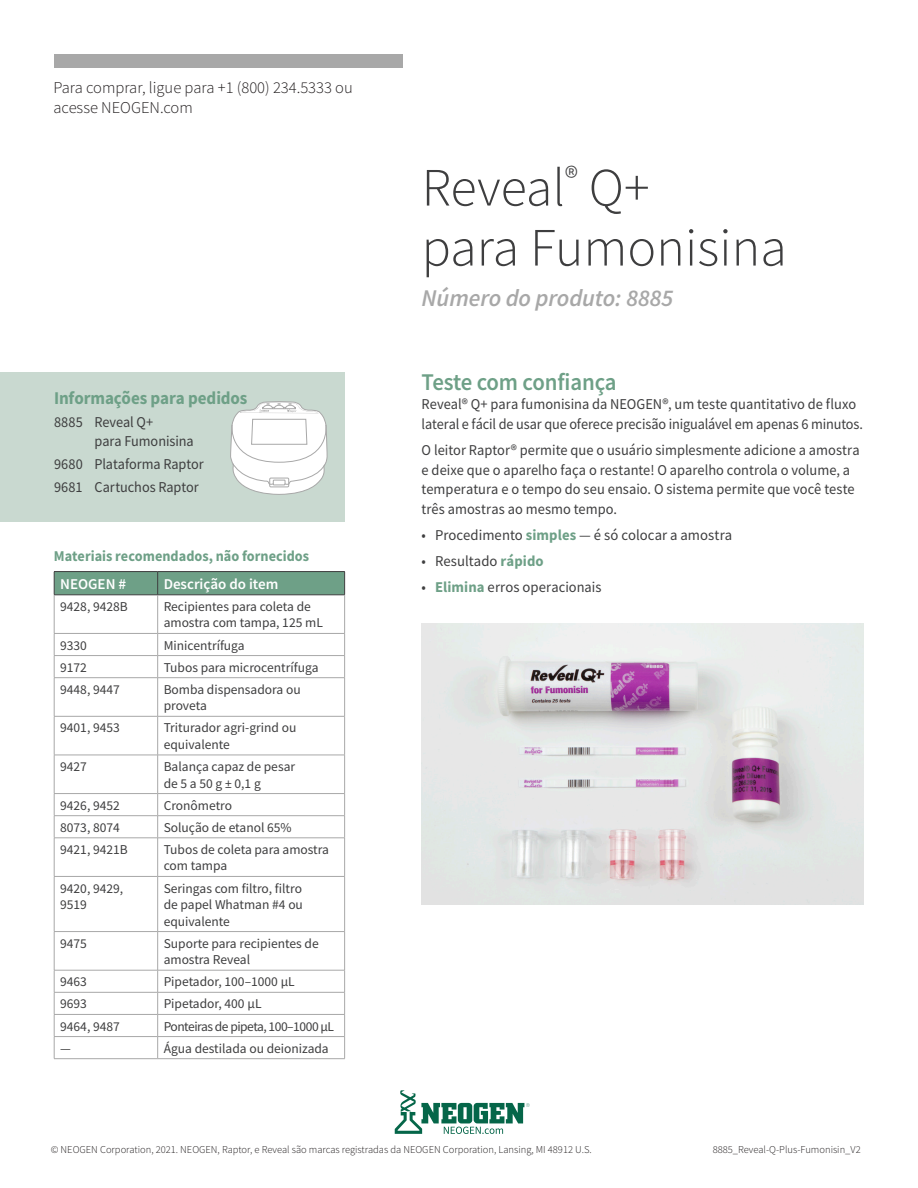
<style>
.page{position:relative;width:918px;height:1188px;background:#fff}
.page>*{position:absolute;margin:0;border:0;box-sizing:border-box;transform-origin:0 0}
.t1{font:300 54px/60px "Source Sans Pro";color:#3e3e3f}
.Subhead{font:italic 600 24px "Source Sans Pro";letter-spacing:-.005em;color:#a8a8a8}
.Subhead-2{font:600 24px "Source Sans Pro";letter-spacing:-.005em;color:#6ea087;scale:.95 1}
.Subhead_2{font:700 18px "Source Sans Pro";letter-spacing:-.005em;color:#6ea087;scale:.95 1}
.t2{font:300 16.5px "Source Sans Pro";color:#231f20}
.Body_Copy_Source_San{font:15px/19.5px "Source Sans Pro";color:#3e3e3f;scale:.96 1}
.Body_Copy_Source_San-2{font:15px/19.5px "Source Sans Pro";color:#3e3e3f;scale:.95 1}
.Body_Copy_Source_San-3{font:15px "Source Sans Pro";color:#3e3e3f}
.Subhead_2-2{font:700 15px "Source Sans Pro";color:#6ea087;scale:.95 1}
.Table_Titles{font:600 15px "Source Sans Pro";color:#fff}
.t3{font:13.5px/16.5px "Source Sans Pro";color:#3e3e3f}
.t4{font:13.5px "Source Sans Pro";letter-spacing:-.035em;color:#3e3e3f}
.t5{font:300 10.5px "Source Sans Pro";color:#231f20}
.s1{font-weight:700;color:#6ea087}
</style>
<div class="page">
<div style="left:0;top:372px;width:345px;height:150px;background:#c9d9d0"></div>
<div style="left:54px;top:54px;width:349px;height:14px;background:#a8a8a8"></div>
<svg style="left:395px;top:1090px;width:135px;height:44px"></svg>
<hr style="left:54px;top:571px;width:104px;height:1px;background:#3e3e3f">
<hr style="left:158px;top:571px;width:187px;height:1px;background:#3e3e3f">
<div style="left:54px;top:572px;width:291px;height:23px;background:#6ea087"></div>
<hr style="left:54px;top:595px;width:104px;height:1px;background:#3e3e3f">
<hr style="left:158px;top:595px;width:187px;height:1px;background:#3e3e3f">
<hr style="left:54px;top:595px;width:1px;height:38px;background:#a8a8a8">
<hr style="left:157px;top:595px;width:1px;height:38px;background:#a8a8a8">
<hr style="left:344px;top:595px;width:1px;height:38px;background:#a8a8a8">
<hr style="left:54px;top:633px;width:104px;height:1px;background:#a8a8a8">
<hr style="left:158px;top:633px;width:187px;height:1px;background:#a8a8a8">
<hr style="left:54px;top:655px;width:104px;height:1px;background:#a8a8a8">
<svg style="left:54px;top:634px;width:1px;height:43px"></svg>
<hr style="left:158px;top:655px;width:187px;height:1px;background:#a8a8a8">
<svg style="left:157px;top:634px;width:1px;height:43px"></svg>
<svg style="left:344px;top:634px;width:1px;height:43px"></svg>
<hr style="left:54px;top:677px;width:104px;height:1px;background:#a8a8a8">
<hr style="left:54px;top:678px;width:1px;height:38px;background:#a8a8a8">
<hr style="left:158px;top:677px;width:187px;height:1px;background:#a8a8a8">
<hr style="left:157px;top:678px;width:1px;height:38px;background:#a8a8a8">
<hr style="left:344px;top:678px;width:1px;height:38px;background:#a8a8a8">
<hr style="left:54px;top:716px;width:104px;height:1px;background:#a8a8a8">
<hr style="left:54px;top:717px;width:1px;height:38px;background:#a8a8a8">
<hr style="left:158px;top:716px;width:187px;height:1px;background:#a8a8a8">
<hr style="left:157px;top:717px;width:1px;height:38px;background:#a8a8a8">
<hr style="left:344px;top:717px;width:1px;height:38px;background:#a8a8a8">
<hr style="left:54px;top:755px;width:104px;height:1px;background:#a8a8a8">
<hr style="left:54px;top:755px;width:1px;height:38px;background:#a8a8a8">
<hr style="left:158px;top:755px;width:187px;height:1px;background:#a8a8a8">
<hr style="left:157px;top:755px;width:1px;height:38px;background:#a8a8a8">
<hr style="left:344px;top:755px;width:1px;height:38px;background:#a8a8a8">
<hr style="left:54px;top:793px;width:104px;height:1px;background:#a8a8a8">
<hr style="left:158px;top:793px;width:187px;height:1px;background:#a8a8a8">
<hr style="left:54px;top:815px;width:104px;height:1px;background:#a8a8a8">
<svg style="left:54px;top:794px;width:1px;height:44px"></svg>
<hr style="left:158px;top:815px;width:187px;height:1px;background:#a8a8a8">
<svg style="left:157px;top:794px;width:1px;height:44px"></svg>
<svg style="left:344px;top:794px;width:1px;height:44px"></svg>
<hr style="left:54px;top:838px;width:104px;height:1px;background:#a8a8a8">
<hr style="left:54px;top:838px;width:1px;height:38px;background:#a8a8a8">
<hr style="left:158px;top:838px;width:187px;height:1px;background:#a8a8a8">
<hr style="left:157px;top:838px;width:1px;height:38px;background:#a8a8a8">
<hr style="left:344px;top:838px;width:1px;height:38px;background:#a8a8a8">
<hr style="left:54px;top:876px;width:104px;height:1px;background:#a8a8a8">
<hr style="left:54px;top:877px;width:1px;height:54px;background:#a8a8a8">
<hr style="left:158px;top:876px;width:187px;height:1px;background:#a8a8a8">
<hr style="left:157px;top:877px;width:1px;height:54px;background:#a8a8a8">
<hr style="left:344px;top:877px;width:1px;height:54px;background:#a8a8a8">
<hr style="left:54px;top:931px;width:104px;height:1px;background:#a8a8a8">
<hr style="left:54px;top:932px;width:1px;height:38px;background:#a8a8a8">
<hr style="left:158px;top:931px;width:187px;height:1px;background:#a8a8a8">
<hr style="left:157px;top:932px;width:1px;height:38px;background:#a8a8a8">
<hr style="left:344px;top:932px;width:1px;height:38px;background:#a8a8a8">
<hr style="left:54px;top:970px;width:104px;height:1px;background:#a8a8a8">
<hr style="left:158px;top:970px;width:187px;height:1px;background:#a8a8a8">
<hr style="left:54px;top:992px;width:104px;height:1px;background:#a8a8a8">
<hr style="left:158px;top:992px;width:187px;height:1px;background:#a8a8a8">
<hr style="left:54px;top:1014px;width:104px;height:1px;background:#a8a8a8">
<hr style="left:158px;top:1014px;width:187px;height:1px;background:#a8a8a8">
<hr style="left:54px;top:1036px;width:104px;height:1px;background:#a8a8a8">
<svg style="left:54px;top:970px;width:1px;height:88px"></svg>
<hr style="left:158px;top:1036px;width:187px;height:1px;background:#a8a8a8">
<svg style="left:157px;top:970px;width:1px;height:88px"></svg>
<svg style="left:344px;top:970px;width:1px;height:88px"></svg>
<hr style="left:54px;top:1058px;width:104px;height:1px;background:#a8a8a8">
<hr style="left:158px;top:1058px;width:187px;height:1px;background:#a8a8a8">
<img style="left:422px;top:624px;width:442px;height:280px">
<svg style="left:230px;top:401px;width:97px;height:94px"></svg>
<p class="t2" style="left:53px;top:78px;width:301px">Para comprar, ligue para +1 (800) 234.5333 ou</p>
<p class="t2" style="left:53px;top:98px;width:141px">acesse NEOGEN.com</p>
<p class="Subhead_2" style="left:54px;top:386px;width:205px">Informações para pedidos</p>
<p class="Body_Copy_Source_San-2" style="left:94px;top:412px;width:106px;text-indent:-40px">8885 Reveal Q+<br>para Fumonisina</p>
<p class="Body_Copy_Source_San-2" style="left:54px;top:455px;width:159px">9680 Plataforma Raptor</p>
<p class="Body_Copy_Source_San-2" style="left:54px;top:478px;width:154px">9681 Cartuchos Raptor</p>
<p class="Subhead_2-2" style="left:54px;top:546px;width:270px">Materiais recomendados, não fornecidos</p>
<p class="Table_Titles" style="left:60px;top:574px;width:68px">NEOGEN #</p>
<p class="Table_Titles" style="left:164px;top:574px;width:116px">Descrição do item</p>
<p class="t3" style="left:60px;top:598px;width:69px">9428, 9428B</p>
<p class="t3" style="left:164px;top:598px;width:161px">Recipientes para coleta de amostra com tampa, 125 mL</p>
<p class="t3" style="left:60px;top:637px;width:28px">9330</p>
<p class="t3" style="left:164px;top:637px;width:83px">Minicentrífuga</p>
<p class="t3" style="left:60px;top:659px;width:28px">9172</p>
<p class="t3" style="left:164px;top:659px;width:156px">Tubos para microcentrífuga</p>
<p class="t3" style="left:60px;top:681px;width:61px">9448, 9447</p>
<p class="t3" style="left:164px;top:681px;width:139px">Bomba dispensadora ou proveta</p>
<p class="t3" style="left:60px;top:720px;width:61px">9401, 9453</p>
<p class="t3" style="left:164px;top:720px;width:134px">Triturador agri-grind ou equivalente</p>
<p class="t3" style="left:60px;top:758px;width:28px">9427</p>
<p class="t3" style="left:164px;top:758px;width:133px">Balança capaz de pesar de 5 a 50 g ± 0,1 g</p>
<p class="t3" style="left:60px;top:797px;width:61px">9426, 9452</p>
<p class="t3" style="left:164px;top:797px;width:70px">Cronômetro</p>
<p class="t3" style="left:60px;top:819px;width:61px">8073, 8074</p>
<p class="t3" style="left:164px;top:819px;width:130px">Solução de etanol 65%</p>
<p class="t3" style="left:60px;top:841px;width:69px">9421, 9421B</p>
<p class="t3" style="left:164px;top:841px;width:167px">Tubos de coleta para amostra com tampa</p>
<p class="t3" style="left:60px;top:880px;width:65px">9420, 9429,<br>9519</p>
<p class="t3" style="left:164px;top:880px;width:141px;text-align:justify">Seringas com filtro, filtro de papel Whatman #4 ou equivalente</p>
<p class="t3" style="left:60px;top:935px;width:28px">9475</p>
<p class="t3" style="left:164px;top:935px;width:157px">Suporte para recipientes de amostra Reveal</p>
<p class="t3" style="left:60px;top:974px;width:28px">9463</p>
<p class="t3" style="left:164px;top:974px;width:133px">Pipetador, 100–1000 µL</p>
<p class="t3" style="left:60px;top:996px;width:28px">9693</p>
<p class="t3" style="left:164px;top:996px;width:99px">Pipetador, 400 µL</p>
<p class="t3" style="left:60px;top:1018px;width:61px">9464, 9487</p>
<p class="t4" style="left:164px;top:1017px;width:172px">Ponteiras de pipeta, 100–1000 µL</p>
<p class="t3" style="left:60px;top:1040px;width:12px">—</p>
<p class="t3" style="left:164px;top:1040px;width:167px">Água destilada ou deionizada</p>
<p class="t1" style="left:422px;top:158px;width:367px">Reveal<sup>®</sup> Q+<br>para Fumonisina</p>
<p class="Subhead" style="left:422px;top:282px;width:253px">Número do produto: 8885</p>
<p class="Subhead-2" style="left:422px;top:366px;width:207px">Teste com confiança</p>
<p class="Body_Copy_Source_San" style="left:422px;top:395px;width:461px">Reveal® Q+ para fumonisina da NEOGEN®, um teste quantitativo de fluxo lateral e fácil de usar que oferece precisão inigualável em apenas 6 minutos.</p>
<p class="Body_Copy_Source_San" style="left:422px;top:440px;width:458px">O leitor Raptor® permite que o usuário simplesmente adicione a amostra e deixe que o aparelho faça o restante! O aparelho controla o volume, a temperatura e o tempo do seu ensaio. O sistema permite que você teste três amostras ao mesmo tempo.</p>
<p class="Body_Copy_Source_San" style="left:422px;top:525px;width:325px">• Procedimento <span class="s1">simples</span> — é só colocar a amostra</p>
<p class="Body_Copy_Source_San-3" style="left:422px;top:552px;width:124px">• Resultado <span class="s1">rápido</span></p>
<p class="Body_Copy_Source_San-3" style="left:422px;top:578px;width:181px">• <span class="s1">Elimina</span> erros operacionais</p>
<p class="t5" style="left:51px;top:1143px;width:543px">© NEOGEN Corporation, 2021. NEOGEN, Raptor, e Reveal são marcas registradas da NEOGEN Corporation, Lansing, MI 48912 U.S.</p>
<p class="t5" style="left:713px;top:1143px;width:149px">8885_Reveal-Q-Plus-Fumonisin_V2</p>
</div>
